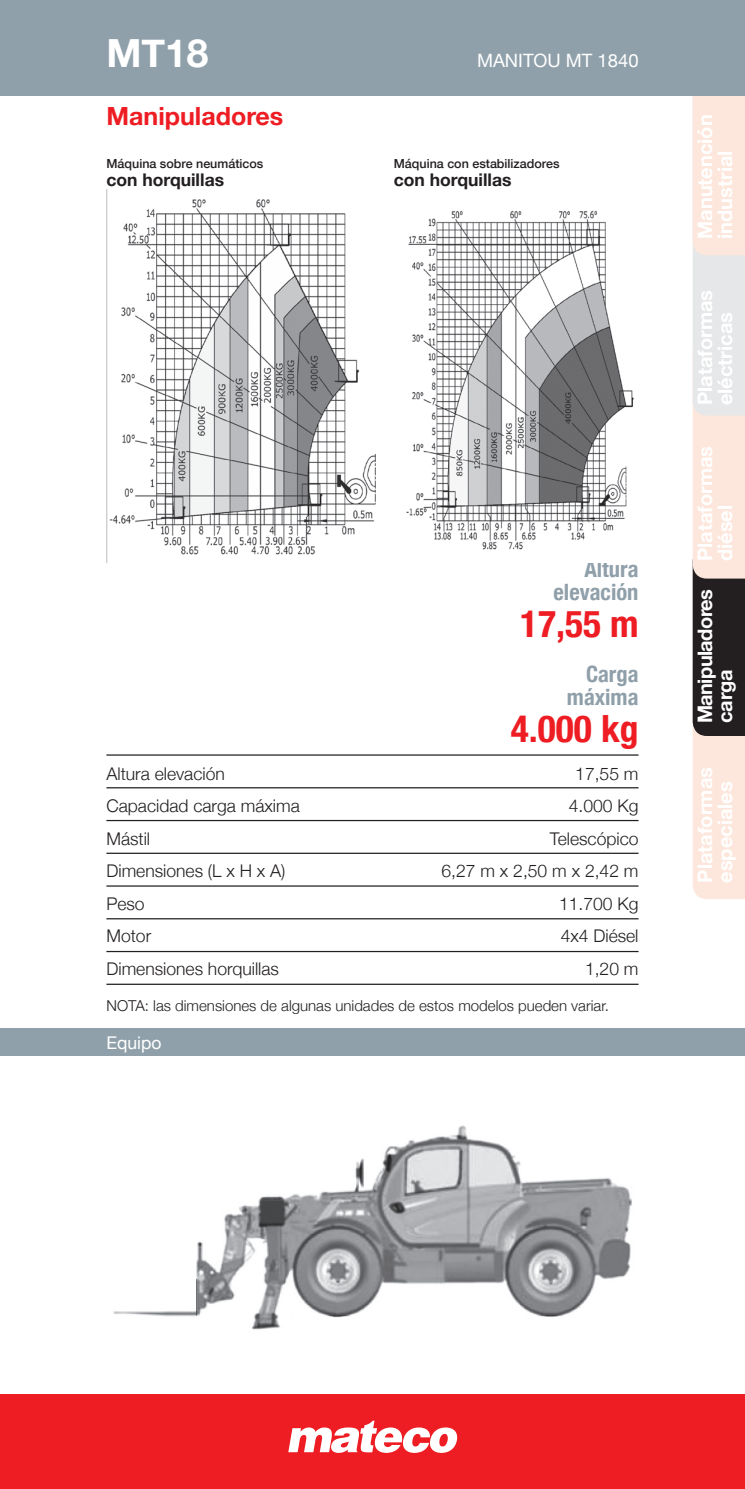
<style>
.page{position:relative;width:745px;height:1489px;background:#fff}
.page>*{position:absolute;margin:0;border:0;box-sizing:border-box;transform-origin:0 0}
.t1{font:700 38.75px "Helvetica Neue";color:#fff}
.t2{font:700 condensed 37.5px "Helvetica Neue";color:#ee1d23}
.t3{font:700 25px "Helvetica Neue";color:#ee1d23}
.t4{font:700 condensed 22.5px/22.5px "Helvetica Neue";color:#90a0aa;text-align:right}
.t5{font:700 20px/20px "Helvetica Neue";color:#fff}
.t6{font:700 20px/20px "Helvetica Neue";letter-spacing:-.03em;color:#fff}
.t7{font:18.25px "Helvetica Neue";color:#fff}
.t8{font:300 17.5px/32.5px "Helvetica Neue";color:#231f20}
.t9{font:700 17.5px "Helvetica Neue";color:#231f20}
.t10{font:17.5px "Helvetica Neue";color:#fff}
.t11{font:300 15px "Helvetica Neue";color:#231f20}
.t12{font:500 12.5px "Helvetica Neue";color:#231f20}
</style>
<div class="page">
<div style="left:0;top:1394px;width:744px;height:94px;background:#ee1d23"></div>
<svg style="left:288px;top:1420px;width:170px;height:32px"></svg>
<svg style="left:692px;top:96px;width:52px;height:803px;background:#cec1bb"></svg>
<hr style="left:106px;top:754px;width:532px;height:1px;background:#231f20">
<hr style="left:106px;top:787px;width:532px;height:1px;background:#231f20">
<hr style="left:106px;top:819px;width:532px;height:2px;background:#231f20">
<hr style="left:106px;top:852px;width:532px;height:1px;background:#231f20">
<hr style="left:106px;top:885px;width:532px;height:1px;background:#231f20">
<hr style="left:106px;top:918px;width:532px;height:1px;background:#231f20">
<hr style="left:106px;top:950px;width:532px;height:2px;background:#231f20">
<hr style="left:106px;top:983px;width:532px;height:1px;background:#231f20">
<img style="left:113px;top:1125px;width:519px;height:205px">
<img style="left:106px;top:190px;width:270px;height:372px">
<img style="left:406px;top:210px;width:228px;height:340px">
<div style="left:0;top:0;width:744px;height:96px;background:#90a0aa"></div>
<div style="left:0;top:1028px;width:744px;height:28px;background:#90a0aa"></div>
<h1 class="t1" style="left:106px;top:29px;width:103px">MT18</h1>
<h3 class="t3" style="left:106px;top:101px;width:178px">Manipuladores</h3>
<p class="t12" style="left:106px;top:156px;width:158px">Máquina sobre neumáticos</p>
<p class="t9" style="left:106px;top:169px;width:119px">con horquillas</p>
<p class="t7" style="left:476px;top:49px;width:163px">MANITOU MT 1840</p>
<p class="t12" style="left:393px;top:156px;width:167px">Máquina con estabilizadores</p>
<p class="t9" style="left:393px;top:169px;width:119px">con horquillas</p>
<p class="t4" style="left:553px;top:557px;width:86px">Altura elevación</p>
<h2 class="t2" style="left:519px;top:601px;width:120px">17,55 m</h2>
<p class="t4" style="left:566px;top:662px;width:73px">Carga máxima</p>
<h2 class="t2" style="left:510px;top:706px;width:129px">4.000 kg</h2>
<p class="t8" style="left:106px;top:757px;width:195px">Altura elevación<br>Capacidad carga máxima<br>Mástil<br>Dimensiones (L x H x A)<br>Peso<br>Motor<br>Dimensiones horquillas</p>
<p class="t8" style="left:441px;top:757px;width:198px;text-align:right">17,55 m<br>4.000 Kg<br>Telescópico<br>6,27 m x 2,50 m x 2,42 m<br>11.700 Kg<br>4x4 Diésel<br>1,20 m</p>
<p class="t11" style="left:106px;top:996px;width:503px">NOTA: las dimensiones de algunas unidades de estos modelos pueden variar.</p>
<p class="t10" style="left:106px;top:1031px;width:57px">Equipo</p>
<p class="t5" style="left:694px;top:239px;width:126px;rotate:-90deg">Manutención industrial</p>
<p class="t5" style="left:694px;top:405px;width:117px;rotate:-90deg">Plataformas eléctricas</p>
<p class="t5" style="left:694px;top:561px;width:117px;rotate:-90deg">Plataformas diésel</p>
<p class="t6" style="left:694px;top:723px;width:136px;rotate:-90deg">Manipuladores carga</p>
<p class="t5" style="left:694px;top:882px;width:117px;rotate:-90deg">Plataformas especiales</p>
</div>
